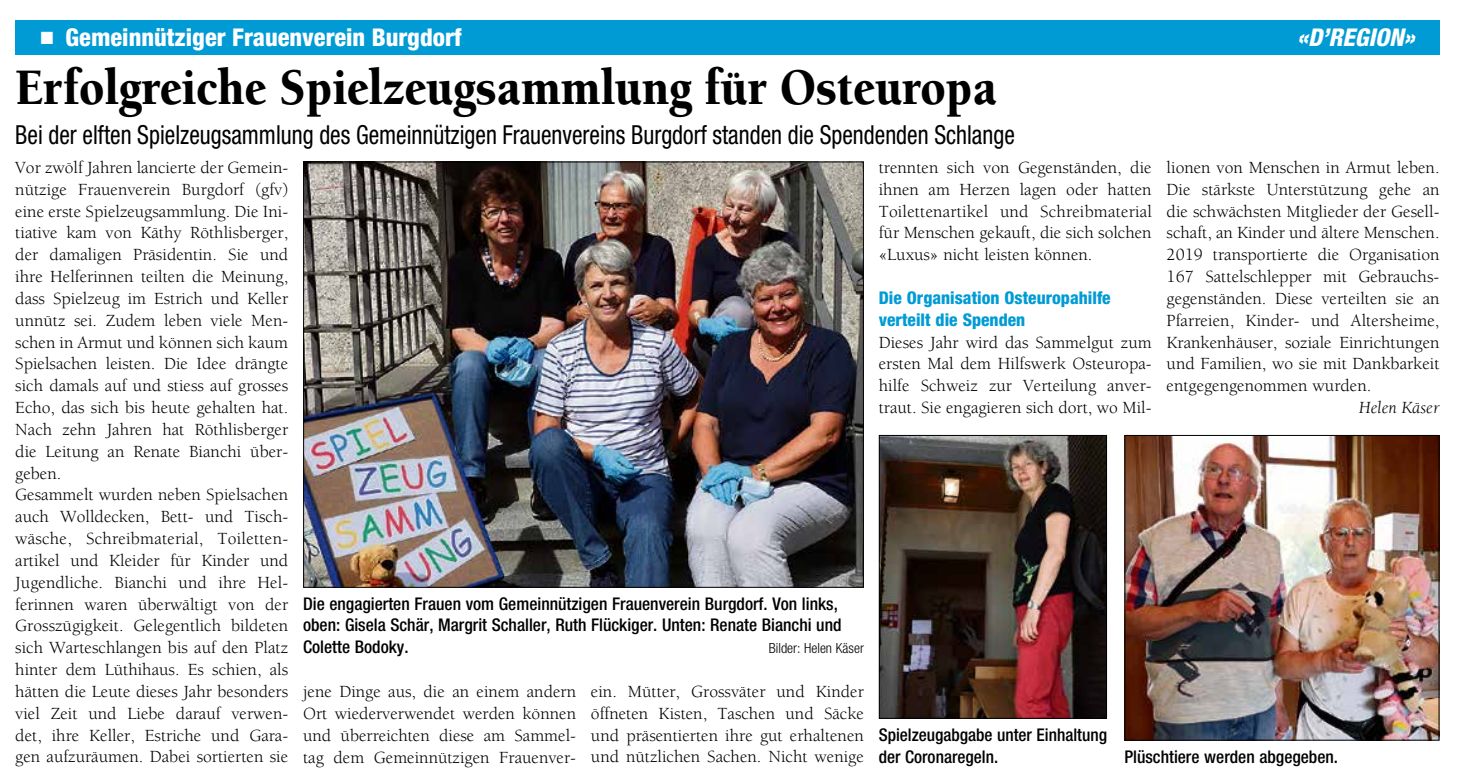
<style>
.page{position:relative;width:1472px;height:782px;background:#fff}
.page>*{position:absolute;margin:0;border:0;box-sizing:border-box;transform-origin:0 0}
.t1{font:900 52.5px "Berkeley";color:#000;scale:.9 1}
.t2{font:condensed 26.25px "Helvetica Neue";color:#000;scale:.9 1}
.t3{font:800 condensed 24.5px "Helvetica Neue";color:#fff}
.t4{font:italic 800 condensed 24.5px "Helvetica Neue";color:#fff}
.t5{font:17.5px/21.9px "Berkeley";color:#000;text-align:justify}
.t6{font:500 condensed 17.5px/21.9px "Helvetica Neue";color:#000}
.t7{font:800 condensed 17.5px/21.9px "Helvetica Neue";color:#009bd5}
.t8{font:italic 17.5px "Berkeley";color:#000}
.t9{font:300 condensed 14px "Helvetica Neue";color:#000}
.s1{font-family:"Mathematical Pi Six";font-weight:400;font-stretch:normal;font-size:17.5px}
</style>
<div class="page">
<div style="left:15px;top:20px;width:1424px;height:35px;background:#009bd5"></div>
<img style="left:305px;top:163px;width:557px;height:423px">
<img style="left:880px;top:437px;width:225px;height:279px">
<div style="left:878px;top:435px;width:229px;height:283px;border:1px solid #000"></div>
<img style="left:1126px;top:437px;width:311px;height:301px">
<div style="left:1124px;top:435px;width:315px;height:305px;border:1px solid #000"></div>
<h3 class="t3" style="left:40px;top:22px;width:423px"><span class="s1">j</span> Gemeinnütziger Frauenverein Burgdorf</h3>
<h3 class="t4" style="left:1297px;top:22px;width:119px">«D’REGION»</h3>
<h1 class="t1" style="left:15px;top:60px;width:1093px">Erfolgreiche Spielzeugsammlung für Osteuropa</h1>
<h2 class="t2" style="left:15px;top:119px;width:1112px">Bei der elften Spielzeugsammlung des Gemeinnützigen Frauenvereins Burgdorf standen die Spendenden Schlange</h2>
<p class="t5" style="left:15px;top:157px;width:274px;text-align:left">Vor zwölf Jahren lancierte der Gemein&shy;nützige Frauenverein Burgdorf (gfv) eine erste Spielzeugsammlung. Die Ini&shy;tiative kam von Käthy Röthlisberger, der damaligen Präsidentin. Sie und ihre Helferinnen teilten die Meinung, dass Spielzeug im Estrich und Keller unnütz sei. Zudem leben viele Men&shy;schen in Armut und können sich kaum Spielsachen leisten. Die Idee drängte sich damals auf und stiess auf grosses Echo, das sich bis heute gehalten hat.<br>Nach zehn Jahren hat Röthlisberger die Leitung an Renate Bianchi über&shy;geben.<br>Gesammelt wurden neben Spielsachen auch Wolldecken, Bett- und Tisch&shy;wäsche, Schreibmaterial, Toiletten&shy;artikel und Kleider für Kinder und Jugendliche. Bianchi und ihre Hel&shy;ferinnen waren überwältigt von der Grosszügigkeit. Gelegentlich bildeten sich Warteschlangen bis auf den Platz hinter dem Lüthihaus. Es schien, als hätten die Leute dieses Jahr besonders viel Zeit und Liebe darauf verwen&shy;det, ihre Keller, Estriche und Gara&shy;gen aufzuräumen. Dabei sortierten sie</p>
<p class="t6" style="left:303px;top:592px;width:540px">Die engagierten Frauen vom Gemeinnützigen Frauenverein Burgdorf. Von links, oben: Gisela Schär, Margrit Schaller, Ruth Flückiger. Unten: Renate Bianchi und<br>Colette Bodoky.</p>
<p class="t9" style="left:769px;top:640px;width:96px">Bilder: Helen Käser</p>
<p class="t5" style="left:303px;top:681px;width:274px">jene Dinge aus, die an einem andern Ort wiederverwendet werden können und überreichten diese am Sammel&shy;tag dem Gemeinnützigen Frauenver-</p>
<p class="t5" style="left:591px;top:681px;width:274px">ein. Mütter, Grossväter und Kinder öffneten Kisten, Taschen und Säcke und präsentierten ihre gut erhaltenen und nützlichen Sachen. Nicht wenige</p>
<p class="t5" style="left:878px;top:157px;width:275px">trennten sich von Gegenständen, die ihnen am Herzen lagen oder hatten Toilettenartikel und Schreibmaterial für Menschen gekauft, die sich solchen «Luxus» nicht leisten können.</p>
<p class="t7" style="left:878px;top:286px;width:233px">Die Organisation Osteuropahilfe verteilt die Spenden</p>
<p class="t5" style="left:878px;top:331px;width:274px">Dieses Jahr wird das Sammelgut zum ersten Mal dem Hilfswerk Osteuropa&shy;hilfe Schweiz zur Verteilung anver&shy;traut. Sie engagieren sich dort, wo Mil-</p>
<p class="t5" style="left:1166px;top:157px;width:274px">lionen von Menschen in Armut leben.<br>Die stärkste Unterstützung gehe an die schwächsten Mitglieder der Gesell&shy;schaft, an Kinder und ältere Menschen.<br>2019 transportierte die Organisation 167 Sattelschlepper mit Gebrauchs&shy;gegenständen. Diese verteilten sie an Pfarreien, Kinder- und Altersheime, Krankenhäuser, soziale Einrichtungen und Familien, wo sie mit Dankbarkeit entgegengenommen wurden.</p>
<p class="t8" style="left:1358px;top:398px;width:82px">Helen Käser</p>
<p class="t6" style="left:878px;top:723px;width:230px">Spielzeugabgabe unter Einhaltung der Coronaregeln.</p>
<p class="t6" style="left:1124px;top:745px;width:215px">Plüschtiere werden abgegeben.</p>
</div>
